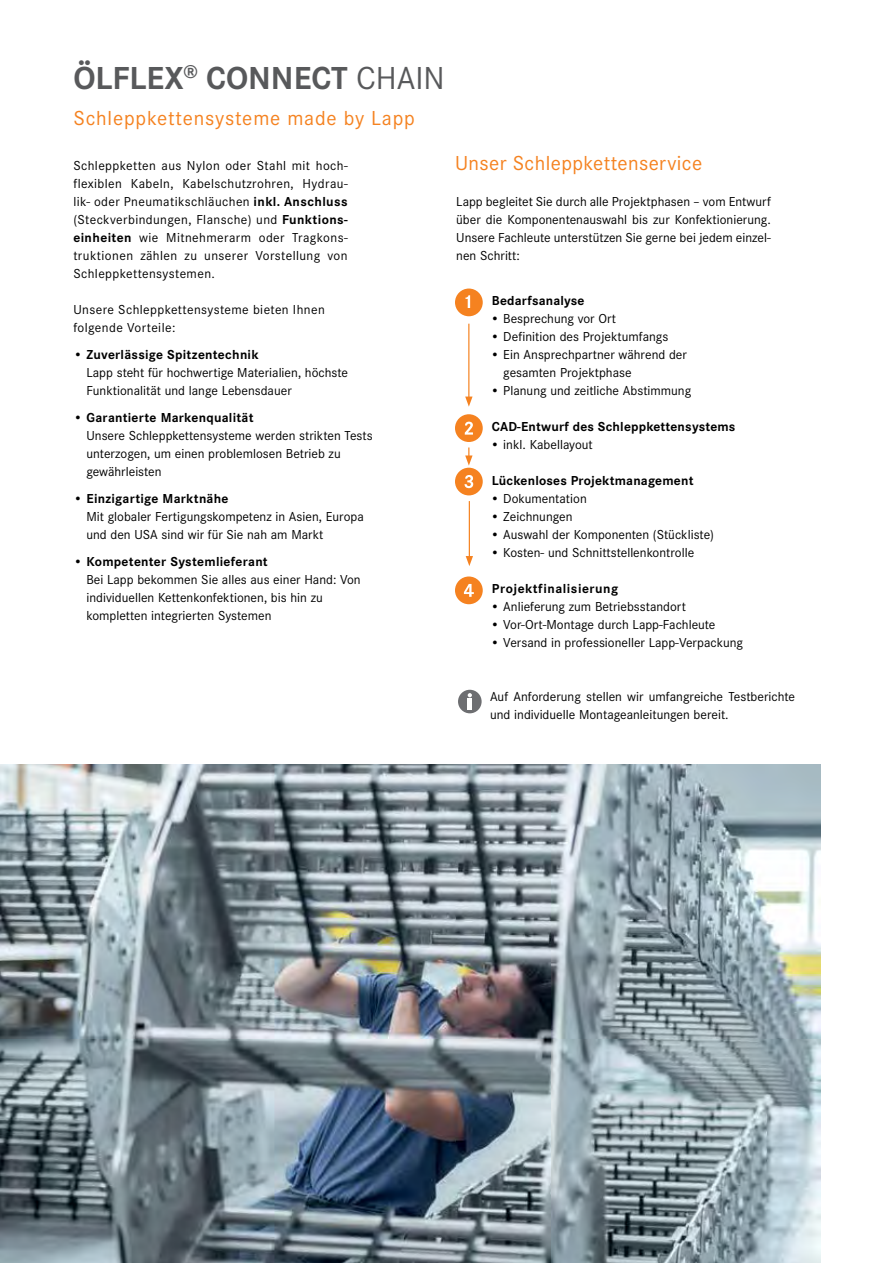
<style>
.page{position:relative;width:893px;height:1263px;background:#fff}
.page>*{position:absolute;margin:0;border:0;box-sizing:border-box;transform-origin:0 0}
.t1{font:700 33px "Corporate STOT";color:#58595b}
.t2{font:21px "Corporate STOT";letter-spacing:.025em;color:#f58220}
.t3{font:13.5px/18px "Corporate STOT";color:#000}
.t4{font:700 13.5px "Corporate STOT";letter-spacing:.015em;color:#000}
.t5{font:13.5px/18px "Corporate STOT";letter-spacing:.03em;color:#000}
.t6{font:700 13.5px "Corporate STOT";letter-spacing:.04em;color:#000}
.s1{font-weight:400}
.s2{font-weight:700}
</style>
<div class="page">
<img style="left:0;top:764px;width:821px;height:499px">
<div style="left:458px;top:690px;width:24px;height:23px;background:#6d6e71;border-radius:50%"></div>
<svg style="left:468px;top:693px;width:4px;height:4px"></svg>
<hr style="left:468px;top:698px;width:4px;height:12px;background:#fff">
<div style="left:455px;top:414px;width:28px;height:28px;background:#f58220;border-radius:50%"></div>
<svg style="left:465px;top:422px;width:8px;height:13px"></svg>
<div style="left:455px;top:468px;width:28px;height:27px;background:#f58220;border-radius:50%"></div>
<svg style="left:464px;top:475px;width:9px;height:13px"></svg>
<div style="left:455px;top:576px;width:28px;height:28px;background:#f58220;border-radius:50%"></div>
<svg style="left:464px;top:584px;width:10px;height:13px"></svg>
<hr style="left:468px;top:324px;width:1px;height:75px;background:#f58220">
<svg style="left:465px;top:397px;width:8px;height:10px"></svg>
<div style="left:455px;top:289px;width:28px;height:27px;background:#f58220;border-radius:50%"></div>
<svg style="left:465px;top:295px;width:5px;height:13px"></svg>
<hr style="left:469px;top:501px;width:1px;height:57px;background:#f58220">
<svg style="left:466px;top:556px;width:7px;height:10px"></svg>
<svg style="left:465px;top:447px;width:8px;height:19px"></svg>
<h1 class="t1" style="left:73px;top:59px;width:373px">ÖLFLEX<sup>®</sup> CONNECT <span class="s1">CHAIN</span></h1>
<h2 class="t2" style="left:73px;top:106px;width:343px">Schleppkettensysteme made by Lapp</h2>
<p class="t3" style="left:73px;top:157px;width:276px;text-align:justify">Schleppketten aus Nylon oder Stahl mit hoch&shy;flexiblen Kabeln, Kabelschutzrohren, Hydrau&shy;lik- oder Pneumatikschläuchen <span class="s2">inkl. Anschluss </span>(Steckverbindungen, Flansche) und <span class="s2">Funktions&shy;einheiten</span> wie Mitnehmerarm oder Tragkons&shy;truktionen zählen zu unserer Vorstellung von Schleppkettensystemen.</p>
<p class="t5" style="left:73px;top:301px;width:253px">Unsere Schleppkettensysteme bieten Ihnen folgende Vorteile:</p>
<p class="t4" style="left:73px;top:347px;width:187px">• Zuverlässige Spitzentechnik</p>
<p class="t3" style="left:86px;top:364px;width:263px">Lapp steht für hochwertige Materialien, höchste<br>Funktionalität und lange Lebensdauer</p>
<p class="t4" style="left:73px;top:410px;width:182px">• Garantierte Markenqualität</p>
<p class="t3" style="left:86px;top:427px;width:288px">Unsere Schleppkettensysteme werden strikten Tests unterzogen, um einen problemlosen Betrieb zu gewährleisten</p>
<p class="t4" style="left:73px;top:491px;width:157px">• Einzigartige Marktnähe</p>
<p class="t3" style="left:86px;top:508px;width:279px">Mit globaler Fertigungskompetenz in Asien, Europa und den USA sind wir für Sie nah am Markt</p>
<p class="t4" style="left:73px;top:554px;width:196px">• Kompetenter Systemlieferant</p>
<p class="t3" style="left:86px;top:571px;width:276px">Bei Lapp bekommen Sie alles aus einer Hand: Von individuellen Kettenkonfektionen, bis hin zu kompletten integrierten Systemen</p>
<h2 class="t2" style="left:455px;top:151px;width:249px">Unser Schleppkettenservice</h2>
<p class="t3" style="left:456px;top:193px;width:316px;text-align:justify">Lapp begleitet Sie durch alle Projektphasen – vom Entwurf über die Komponentenauswahl bis zur Konfektionierung.<br>Unsere Fachleute unterstützen Sie gerne bei jedem einzel&shy;nen Schritt:</p>
<p class="t4" style="left:492px;top:293px;width:94px">Bedarfsanalyse</p>
<p class="t3" style="left:491px;top:310px;width:127px">• Besprechung vor Ort</p>
<p class="t3" style="left:491px;top:328px;width:179px">• Definition des Projektumfangs</p>
<p class="t3" style="left:503px;top:346px;width:185px;text-indent:-13px">• Ein Ansprechpartner während der gesamten Projektphase</p>
<p class="t3" style="left:491px;top:382px;width:202px">• Planung und zeitliche Abstimmung</p>
<p class="t4" style="left:492px;top:419px;width:245px">CAD-Entwurf des Schleppkettensystems</p>
<p class="t3" style="left:491px;top:436px;width:104px">• inkl. Kabellayout</p>
<p class="t4" style="left:492px;top:473px;width:203px">Lückenloses Projektmanagement</p>
<p class="t3" style="left:491px;top:490px;width:98px">• Dokumentation</p>
<p class="t3" style="left:491px;top:508px;width:83px">• Zeichnungen</p>
<p class="t3" style="left:491px;top:526px;width:225px">• Auswahl der Komponenten (Stückliste)</p>
<p class="t3" style="left:491px;top:544px;width:205px">• Kosten- und Schnittstellenkontrolle</p>
<p class="t6" style="left:492px;top:581px;width:128px">Projektfinalisierung</p>
<p class="t3" style="left:491px;top:598px;width:197px">• Anlieferung zum Betriebsstandort</p>
<p class="t3" style="left:491px;top:616px;width:226px">• Vor-Ort-Montage durch Lapp-Fachleute</p>
<p class="t3" style="left:491px;top:634px;width:254px">• Versand in professioneller Lapp-Verpackung</p>
<p class="t3" style="left:490px;top:688px;width:306px">Auf Anforderung stellen wir umfangreiche Testberichte und individuelle Montageanleitungen bereit.</p>
</div>
